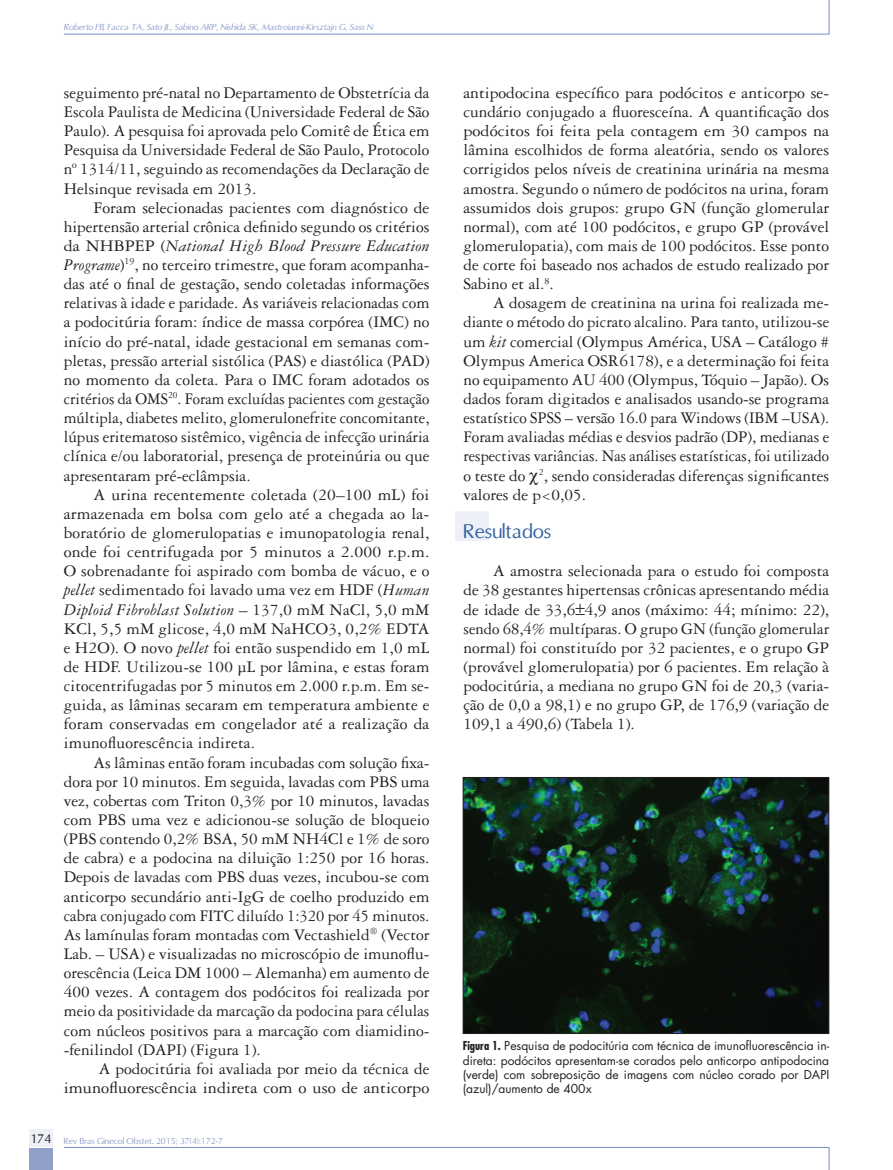
<style>
.page{position:relative;width:893px;height:1170px;background:#fff}
.page>*{position:absolute;margin:0;border:0;box-sizing:border-box;transform-origin:0 0}
.t1{font:18.75px "Omni";color:#3661a1}
.t2{font:17.25px/19.2px "Garamond 3 LT Std";color:#231f20;text-align:justify}
.t3{font:12px/14.4px "Futura Std";color:#231f20;text-align:justify}
.t4{font:italic 8.25px "Omni";color:#90a0cd}
.t5{font:8.25px "Omni";color:#90a0cd}
.s1{font-style:italic}
.s2{font-size:12px;color:#231f20}
.s3{font-weight:700;font-stretch:condensed}
</style>
<div class="page">
<div style="left:29px;top:1148px;width:23px;height:21px;background:#8f9fc9"></div>
<div style="left:29px;top:1129px;width:23px;height:17px;background:#edf0f7"></div>
<svg style="left:63px;top:1147px;width:767px;height:22px"></svg>
<svg style="left:63px;top:0;width:767px;height:35px"></svg>
<div style="left:455px;top:511px;width:34px;height:30px;background:#edf0f7"></div>
<img style="left:465px;top:779px;width:362px;height:252px">
<div style="left:463px;top:777px;width:366px;height:256px;border:1px solid #231f20"></div>
<p class="t4" style="left:64px;top:22px;width:310px">Roberto FB, Facca TA, Sato JL, Sabino ARP, Nishida SK, Mastroianni-Kirsztajn G, Sass N</p>
<p class="t2" style="left:64px;top:83px;width:367px">seguimento pré-natal no Departamento de Obstetrícia da Escola Paulista de Medicina (Universidade Federal de São Paulo). A pesquisa foi aprovada pelo Comitê de Ética em Pesquisa da Universidade Federal de São Paulo, Protocolo nº 1314/11, seguindo as recomendações da Declaração de Helsinque revisada em 2013.</p>
<p class="t2" style="left:64px;top:198px;width:367px;text-indent:30px">Foram selecionadas pacientes com diagnóstico de hipertensão arterial crônica definido segundo os critérios da NHBPEP (<span class="s1">National High Blood Pressure Education Programe</span>)<sup>19</sup>, no terceiro trimestre, que foram acompanha&shy;das até o final de gestação, sendo coletadas informações relativas à idade e paridade. As variáveis relacionadas com a podocitúria foram: índice de massa corpórea (IMC) no início do pré-natal, idade gestacional em semanas com&shy;pletas, pressão arterial sistólica (PAS) e diastólica (PAD) no momento da coleta. Para o IMC foram adotados os critérios da OMS<sup>20</sup>. Foram excluídas pacientes com gestação múltipla, diabetes melito, glomerulonefrite concomitante, lúpus eritematoso sistêmico, vigência de infecção urinária clínica e/ou laboratorial, presença de proteinúria ou que apresentaram pré-eclâmpsia.</p>
<p class="t2" style="left:64px;top:485px;width:367px;text-indent:30px">A urina recentemente coletada (20–100 mL) foi armazenada em bolsa com gelo até a chegada ao la&shy;boratório de glomerulopatias e imunopatologia renal, onde foi centrifugada por 5 minutos a 2.000 r.p.m.<br>O sobrenadante foi aspirado com bomba de vácuo, e o <span class="s1">pellet</span> sedimentado foi lavado uma vez em HDF (<span class="s1">Human Diploid Fibroblast Solution</span> – 137,0 mM NaCl, 5,0 mM KCl, 5,5 mM glicose, 4,0 mM NaHCO3, 0,2% EDTA e H2O). O novo <span class="s1">pellet</span> foi então suspendido em 1,0 mL de HDF. Utilizou-se 100 µL por lâmina, e estas foram citocentrifugadas por 5 minutos em 2.000 r.p.m. Em se&shy;guida, as lâminas secaram em temperatura ambiente e foram conservadas em congelador até a realização da imunofluorescência indireta.</p>
<p class="t2" style="left:64px;top:753px;width:367px;text-indent:30px">As lâminas então foram incubadas com solução fixa&shy;dora por 10 minutos. Em seguida, lavadas com PBS uma vez, cobertas com Triton 0,3% por 10 minutos, lavadas com PBS uma vez e adicionou-se solução de bloqueio (PBS contendo 0,2% BSA, 50 mM NH4Cl e 1% de soro de cabra) e a podocina na diluição 1:250 por 16 horas.<br>Depois de lavadas com PBS duas vezes, incubou-se com anticorpo secundário anti-IgG de coelho produzido em cabra conjugado com FITC diluído 1:320 por 45 minutos.<br>As lamínulas foram montadas com Vectashield<sup>®</sup> (Vector Lab. – USA) e visualizadas no microscópio de imunoflu&shy;orescência (Leica DM 1000 – Alemanha) em aumento de 400 vezes. A contagem dos podócitos foi realizada por meio da positividade da marcação da podocina para células com núcleos positivos para a marcação com diamidino--fenilindol (DAPI) (Figura 1).</p>
<p class="t2" style="left:64px;top:1059px;width:367px;text-align:right">A podocitúria foi avaliada por meio da técnica de imunofluorescência indireta com o uso de anticorpo</p>
<p class="t5" style="left:30px;top:1135px;width:194px"><span class="s2">174</span> Rev Bras Ginecol Obstet. 2015; 37(4):172-7</p>
<p class="t2" style="left:463px;top:83px;width:367px">antipodocina específico para podócitos e anticorpo se&shy;cundário conjugado a fluoresceína. A quantificação dos podócitos foi feita pela contagem em 30 campos na lâmina escolhidos de forma aleatória, sendo os valores corrigidos pelos níveis de creatinina urinária na mesma amostra. Segundo o número de podócitos na urina, foram assumidos dois grupos: grupo GN (função glomerular normal), com até 100 podócitos, e grupo GP (provável glomerulopatia), com mais de 100 podócitos. Esse ponto de corte foi baseado nos achados de estudo realizado por Sabino et al.<sup>8</sup>.</p>
<p class="t2" style="left:463px;top:293px;width:367px;text-indent:30px">A dosagem de creatinina na urina foi realizada me&shy;diante o método do picrato alcalino. Para tanto, utilizou-se um <span class="s1">kit</span> comercial (Olympus América, USA – Catálogo # Olympus America OSR6178), e a determinação foi feita no equipamento AU 400 (Olympus, Tóquio – Japão). Os dados foram digitados e analisados usando-se programa estatístico SPSS – versão 16.0 para Windows (IBM –USA).<br>Foram avaliadas médias e desvios padrão (DP), medianas e respectivas variâncias. Nas análises estatísticas, foi utilizado o teste do <sup>2</sup>, sendo consideradas diferenças significantes valores de p&lt;0,05.</p>
<p class="t1" style="left:463px;top:519px;width:89px">Resultados</p>
<p class="t2" style="left:463px;top:561px;width:367px;text-indent:30px">A amostra selecionada para o estudo foi composta de 38 gestantes hipertensas crônicas apresentando média de idade de 33,6 4,9 anos (máximo: 44; mínimo: 22), sendo 68,4% multíparas. O grupo GN (função glomerular normal) foi constituído por 32 pacientes, e o grupo GP (provável glomerulopatia) por 6 pacientes. Em relação à podocitúria, a mediana no grupo GN foi de 20,3 (varia&shy;ção de 0,0 a 98,1) e no grupo GP, de 176,9 (variação de 109,1 a 490,6) (Tabela 1).</p>
<p class="t3" style="left:463px;top:1038px;width:368px"><span class="s3">Figura 1.</span> Pesquisa de podocitúria com técnica de imunofluorescência in&shy;direta: podócitos apresentam-se corados pelo anticorpo antipodocina (verde) com sobreposição de imagens com núcleo corado por DAPI (azul)/aumento de 400x</p>
</div>
